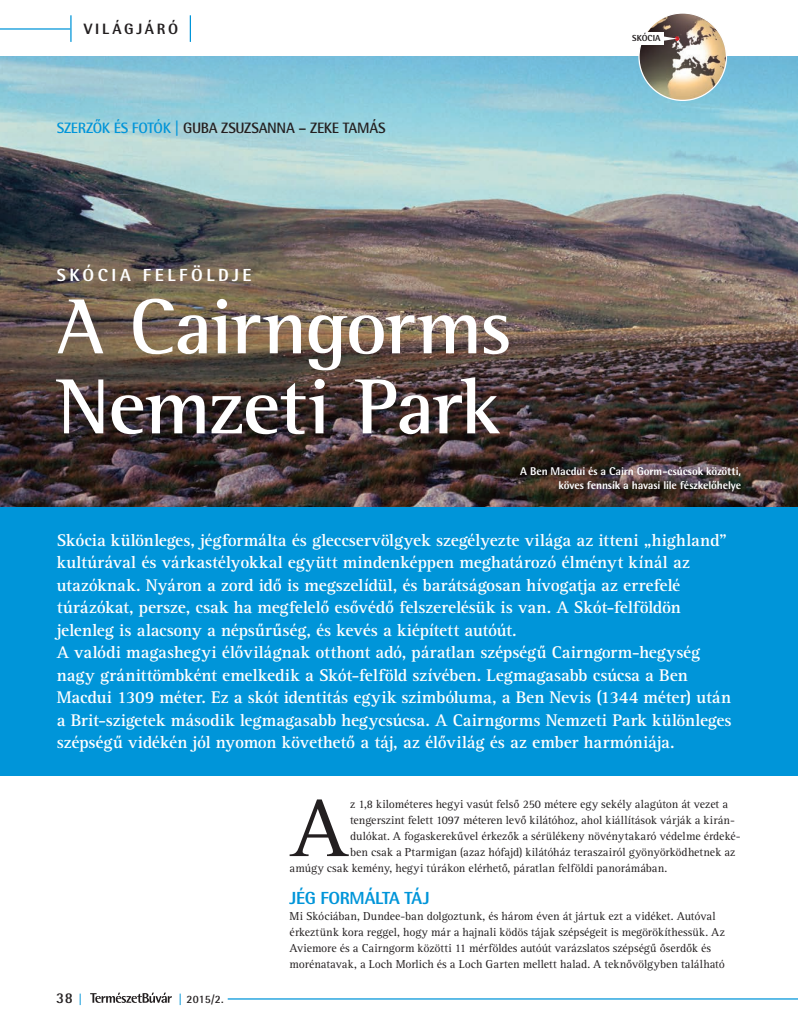
<style>
.page{position:relative;width:798px;height:1028px;background:#fff}
.page>*{position:absolute;margin:0;border:0;box-sizing:border-box;transform-origin:0 0}
.t1{font:83.75px "Rotis Serif Pro";color:#231f20}
.t2{font:700 80px/80px "Rotis Semi Serif Pro";color:#fff}
.t3{font:700 17.5px/22.5px "Rotis Serif Pro";letter-spacing:-.01em;color:#fff}
.t4{font:800 17.5px "Rotis Semi Sans Pro";letter-spacing:.2em;color:#fff}
.t5{font:800 17.5px "Rotis Semi Sans Pro";letter-spacing:-.015em;color:#0095d9}
.t6{font:700 15px "Rotis Semi Sans Pro";letter-spacing:-.02em;color:#231f20}
.t7{font:800 15px "Rotis Semi Sans Pro";letter-spacing:.195em;color:#231f20}
.t8{font:700 15px "Rotis Semi Sans Pro";color:#0095d9}
.t9{font:11.88px/16px "Rotis Serif Pro";color:#231f20}
.t10{font:800 11.25px/13.8px "Rotis Semi Sans Pro";letter-spacing:-.005em;color:#fff;text-align:right}
.t11{font:700 11.25px "Rotis Semi Sans Pro";color:#231f20}
.t12{font:800 8.75px "Rotis Semi Sans Pro";letter-spacing:.005em;color:#231f20}
.s1{color:#0095d9}
.s2{font-size:11.25px;color:#0095d9}
</style>
<div class="page">
<svg style="left:90px;top:992px;width:82px;height:10px"></svg>
<hr style="left:228px;top:998px;width:569px;height:1px;background:#0095d9">
<div style="left:0;top:61px;width:797px;height:715px;background:#0095d9"></div>
<img style="left:0;top:57px;width:797px;height:450px">
<img style="left:638px;top:13px;width:88px;height:87px;border-radius:44px">
<div style="left:594px;top:32px;width:69px;height:12px;background:#fff"></div>
<svg style="left:663px;top:36px;width:16px;height:5px"></svg>
<hr style="left:0;top:28px;width:70px;height:2px;background:#0095d9">
<svg style="left:190px;top:15px;width:1px;height:27px"></svg>
<svg style="left:70px;top:15px;width:1px;height:27px"></svg>
<p class="t7" style="left:84px;top:20px;width:96px">Világjáró</p>
<p class="t8" style="left:57px;top:118px;width:24px">SZERZŐK</p>
<p class="t6" style="left:114px;top:118px;width:272px"><span class="s1">ÉS FOT ÓK |</span> GUBA ZSUZS ANN A – ZEKE TAMÁS</p>
<p class="t12" style="left:632px;top:33px;width:30px">skócia</p>
<p class="t4" style="left:57px;top:264px;width:196px">Skócia felföldj e</p>
<h2 class="t2" style="left:57px;top:286px;width:456px">A Cairngorms<br>Nemzeti Park</h2>
<p class="t10" style="left:520px;top:464px;width:222px">A Ben Macdui és a Cairn Gorm-csúcsok közötti, köves fennsík a havasi lile fészkelőhelye</p>
<p class="t3" style="left:57px;top:528px;width:676px">Skócia különleges, jégformálta és gleccservölgyek szegélyezte világa az itteni „highland” kultúrával és várkastélyokkal együtt mindenképpen meghatározó élményt kínál az utazóknak. Nyáron a zord idő is megszelídül, és barátságosan hívogatja az errefelé túrázókat, persze, csak ha megfelelő esővédő felszerelésük is van. A Skót-felföldön jelenleg is alacsony a népsűrűség, és kevés a kiépített autóút.<br>A valódi magashegyi élővilágnak otthont adó, páratlan szépségű Cairngorm-hegység nagy gránittömbként emelkedik a Skót-felföld szívében. Legmagasabb csúcsa a Ben Macdui 1309 méter. Ez a skót identitás egyik szimbóluma, a Ben Nevis (1344 méter) után a Brit-szigetek második legmagasabb hegycsúcsa. A Cairngorms Nemzeti Park különleges szépségű vidékén jól nyomon követhető a táj, az élővilág és az ember harmóniája.</p>
<p class="t6" style="left:56px;top:988px;width:28px">38 <span class="s2">|</span></p>
<p class="t11" style="left:178px;top:992px;width:47px"><span class="s1">|</span> 2015/2.</p>
<h1 class="t1" style="left:290px;top:778px;width:59px">A</h1>
<p class="t9" style="left:350px;top:796px;width:379px">z 1,8 kilométeres hegyi vasút felső 250 métere egy sekély alagúton át vezet a</p>
<p class="t9" style="left:350px;top:812px;width:386px">tengerszint felett 1097 méteren levő kilátóhoz, ahol kiállítások várják a kirán-</p>
<p class="t9" style="left:350px;top:828px;width:392px">dulókat. A fogaskerekűvel érkezők a sérülékeny növénytakaró védelme érdeké-</p>
<p class="t9" style="left:350px;top:844px;width:387px">ben csak a Ptarmigan (azaz hófajd) kilátóház teraszairól gyönyörködhetnek az</p>
<p class="t9" style="left:289px;top:860px;width:379px">amúgy csak kemény, hegyi túrákon elérhető, páratlan felföldi panorámában.</p>
<p class="t5" style="left:289px;top:886px;width:139px">Jég formálta táj</p>
<p class="t9" style="left:289px;top:908px;width:437px">Mi Skóciában, Dundee-ban dolgoztunk, és három éven át jártuk ezt a vidéket. Autóval érkeztünk kora reggel, hogy már a hajnali ködös tájak szépségeit is megörökíthessük. Az Aviemore és a Cairngorm közötti 11 mérföldes autóút varázslatos szépségű őserdők és morénatavak, a Loch Morlich és a Loch Garten mellett halad. A teknővölgyben található</p>
</div>
